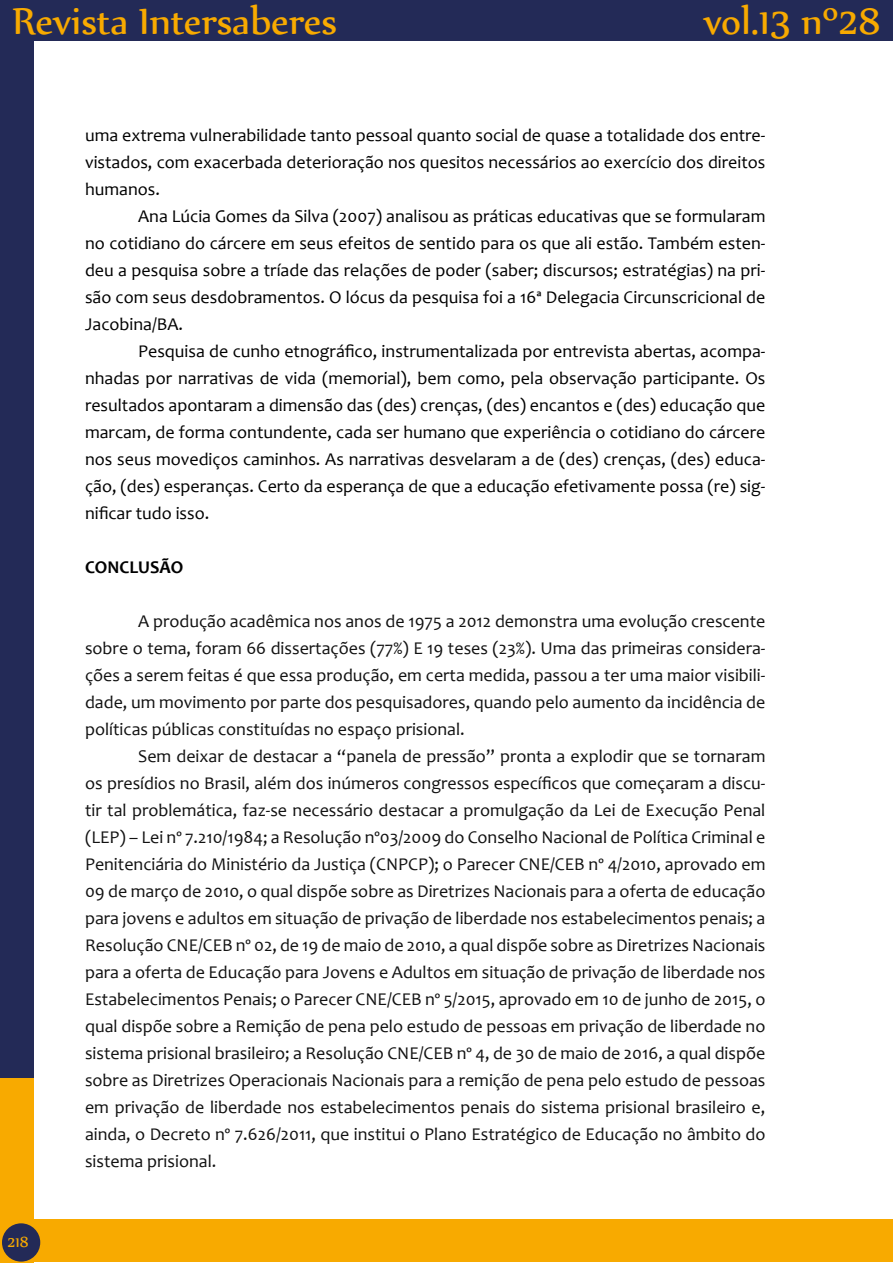
<style>
.page{position:relative;width:893px;height:1263px;background:#fff}
.page>*{position:absolute;margin:0;border:0;box-sizing:border-box;transform-origin:0 0}
.t1{font:45px "Nyala";color:#f8aa00}
.t2{font:18px/27px "Candara";color:#111;text-align:justify}
.t3{font:18px/27px "Candara";color:#000;text-align:justify}
.t4{font:700 18px "Candara";color:#000}
.t5{font:18px "Nyala";color:#f8aa00}
</style>
<div class="page">
<div style="left:0;top:0;width:33px;height:1081px;background:#232a57"></div>
<div style="left:0;top:0;width:893px;height:41px;background:#232a57"></div>
<div style="left:0;top:1078px;width:33px;height:185px;background:#f8aa00"></div>
<div style="left:21px;top:1219px;width:872px;height:43px;background:#f8aa00"></div>
<div style="left:2px;top:1223px;width:38px;height:38px;background:#232a57;border-radius:50%"></div>
<h1 class="t1" style="left:13px;top:-6px;width:326px">Revista Intersaberes</h1>
<h1 class="t1" style="left:704px;top:-6px;width:178px">vol.13 nº28</h1>
<p class="t3" style="left:85px;top:121px;width:682px">uma extrema vulnerabilidade tanto pessoal quanto social de quase a totalidade dos entre&shy;vistados, com exacerbada deterioração nos quesitos necessários ao exercício dos direitos humanos.</p>
<p class="t3" style="left:85px;top:202px;width:682px;text-indent:53px">Ana Lúcia Gomes da Silva (2007) analisou as práticas educativas que se formularam no cotidiano do cárcere em seus efeitos de sentido para os que ali estão. Também esten&shy;deu a pesquisa sobre a tríade das relações de poder (saber; discursos; estratégias) na pri&shy;são com seus desdobramentos. O lócus da pesquisa foi a 16ª Delegacia Circunscricional de Jacobina/BA.</p>
<p class="t3" style="left:85px;top:337px;width:682px;text-indent:53px">Pesquisa de cunho etnográfico, instrumentalizada por entrevista abertas, acompa&shy;nhadas por narrativas de vida (memorial), bem como, pela observação participante. Os resultados apontaram a dimensão das (des) crenças, (des) encantos e (des) educação que marcam, de forma contundente, cada ser humano que experiência o cotidiano do cárcere nos seus movediços caminhos. As narrativas desvelaram a de (des) crenças, (des) educa&shy;ção, (des) esperanças. Certo da esperança de que a educação efetivamente possa (re) sig&shy;nificar tudo isso.</p>
<p class="t4" style="left:85px;top:555px;width:100px">CONCLUSÃO</p>
<p class="t5" style="left:8px;top:1231px;width:23px">218</p>
<p class="t2" style="left:85px;top:607px;width:682px;text-indent:53px">A produção acadêmica nos anos de 1975 a 2012 demonstra uma evolução crescente sobre o tema, foram 66 dissertações (77%) E 19 teses (23%). Uma das primeiras considera&shy;ções a serem feitas é que essa produção, em certa medida, passou a ter uma maior visibili&shy;dade, um movimento por parte dos pesquisadores, quando pelo aumento da incidência de políticas públicas constituídas no espaço prisional.</p>
<p class="t2" style="left:85px;top:742px;width:682px;text-indent:53px">Sem deixar de destacar a “panela de pressão” pronta a explodir que se tornaram os presídios no Brasil, além dos inúmeros congressos específicos que começaram a discu&shy;tir tal problemática, faz-se necessário destacar a promulgação da Lei de Execução Penal (LEP) – Lei nº 7.210/1984; a Resolução nº03/2009 do Conselho Nacional de Política Criminal e Penitenciária do Ministério da Justiça (CNPCP); o Parecer CNE/CEB nº 4/2010, aprovado em 09 de março de 2010, o qual dispõe sobre as Diretrizes Nacionais para a oferta de educação para jovens e adultos em situação de privação de liberdade nos estabelecimentos penais; a Resolução CNE/CEB nº 02, de 19 de maio de 2010, a qual dispõe sobre as Diretrizes Nacionais para a oferta de Educação para Jovens e Adultos em situação de privação de liberdade nos Estabelecimentos Penais; o Parecer CNE/CEB nº 5/2015, aprovado em 10 de junho de 2015, o qual dispõe sobre a Remição de pena pelo estudo de pessoas em privação de liberdade no sistema prisional brasileiro; a Resolução CNE/CEB nº 4, de 30 de maio de 2016, a qual dispõe sobre as Diretrizes Operacionais Nacionais para a remição de pena pelo estudo de pessoas em privação de liberdade nos estabelecimentos penais do sistema prisional brasileiro e, ainda, o Decreto nº 7.626/2011, que institui o Plano Estratégico de Educação no âmbito do sistema prisional.</p>
</div>
